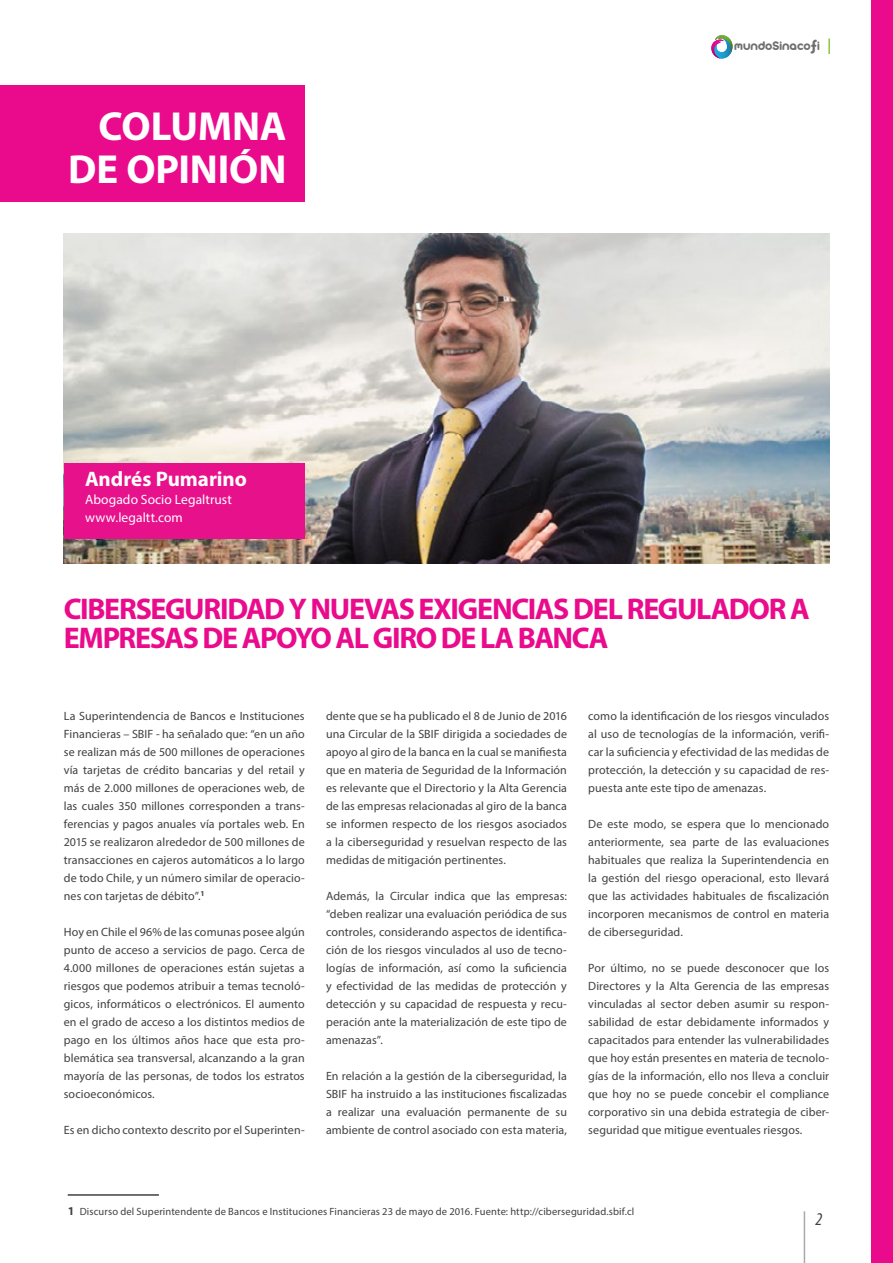
<style>
.page{position:relative;width:893px;height:1263px;background:#fff}
.page>*{position:absolute;margin:0;border:0;box-sizing:border-box;transform-origin:0 0}
.t1{font:700 40.65px/42.5px "Myriad Pro";letter-spacing:-.005em;color:#fff;text-align:right}
.t2{font:700 30px/28.3px "Myriad Pro";letter-spacing:-.04em;color:#ea0b8c}
.t3{font:700 21px "Myriad Pro";letter-spacing:-.005em;color:#fff}
.t4{font:italic condensed 18px "Myriad Pro";color:#414042}
.t5{font:13.65px "Arista 2.0 Alternate";color:#6d6e71}
.t6{font:13.5px/18px "Myriad Pro";letter-spacing:.005em;color:#fff}
.t7{font:12px/18px "Myriad Pro";letter-spacing:.01em;color:#414042;text-align:justify}
.t8{font:700 12px "Myriad Pro";color:#414042}
.t9{font:10.5px "Myriad Pro";letter-spacing:.01em;color:#414042}
.s1{font-size:17.7px}
</style>
<div class="page">
<hr style="left:804px;top:1211px;width:1px;height:52px;background:#a7a9ac">
<svg style="left:828px;top:38px;width:2px;height:16px"></svg>
<svg style="left:711px;top:35px;width:22px;height:24px"></svg>
<div style="left:872px;top:0;width:21px;height:1263px;background:#ea0b8c"></div>
<div style="left:0;top:85px;width:305px;height:117px;background:#ea0b8c"></div>
<img style="left:64px;top:234px;width:765px;height:329px">
<div style="left:64px;top:463px;width:241px;height:76px;background:#e8118c"></div>
<hr style="left:68px;top:1194px;width:91px;height:2px;background:#414042">
<h1 class="t1" style="left:68px;top:104px;width:220px">COLUMNA<br>DE OPINIÓN</h1>
<h3 class="t3" style="left:85px;top:465px;width:163px">Andrés Pumarino</h3>
<p class="t6" style="left:85px;top:490px;width:148px">Abogado Socio Legaltrust www.legaltt.com</p>
<p class="t5" style="left:734px;top:37px;width:87px">mundoSinaco i<span class="s1">f</span></p>
<h2 class="t2" style="left:64px;top:594px;width:748px">CIBERSEGURIDAD Y NUEVAS EXIGENCIAS DEL REGULADOR A<br>EMPRESAS DE APOYO AL GIRO DE LA BANCA</h2>
<p class="t7" style="left:64px;top:707px;width:242px">La Superintendencia de Bancos e Instituciones Financieras – SBIF - ha señalado que: “en un año se realizan más de 500 millones de operaciones vía tarjetas de crédito bancarias y del retail y más de 2.000 millones de operaciones web, de las cuales 350 millones corresponden a trans&shy;ferencias y pagos anuales vía portales web. En 2015 se realizaron alrededor de 500 millones de transacciones en cajeros automáticos a lo largo de todo Chile, y un número similar de operacio&shy;nes con tarjetas de débito”.<sup>1</sup></p>
<p class="t7" style="left:64px;top:923px;width:242px">Hoy en Chile el 96% de las comunas posee algún punto de acceso a servicios de pago. Cerca de 4.000 millones de operaciones están sujetas a riesgos que podemos atribuir a temas tecnoló&shy;gicos, informáticos o electrónicos. El aumento en el grado de acceso a los distintos medios de pago en los últimos años hace que esta pro&shy;blemática sea transversal, alcanzando a la gran mayoría de las personas, de todos los estratos socioeconómicos.</p>
<p class="t7" style="left:64px;top:1121px;width:242px">Es en dicho contexto descrito por el Superinten-</p>
<p class="t7" style="left:326px;top:707px;width:242px">dente que se ha publicado el 8 de Junio de 2016 una Circular de la SBIF dirigida a sociedades de apoyo al giro de la banca en la cual se manifiesta que en materia de Seguridad de la Información es relevante que el Directorio y la Alta Gerencia de las empresas relacionadas al giro de la banca se informen respecto de los riesgos asociados a la ciberseguridad y resuelvan respecto de las medidas de mitigación pertinentes.</p>
<p class="t7" style="left:326px;top:887px;width:242px">Además, la Circular indica que las empresas: “deben realizar una evaluación periódica de sus controles, considerando aspectos de identifica&shy;ción de los riesgos vinculados al uso de tecno&shy;logías de información, así como la suficiencia y efectividad de las medidas de protección y detección y su capacidad de respuesta y recu&shy;peración ante la materialización de este tipo de amenazas”.</p>
<p class="t7" style="left:326px;top:1067px;width:242px">En relación a la gestión de la ciberseguridad, la SBIF ha instruido a las instituciones fiscalizadas a realizar una evaluación permanente de su ambiente de control asociado con esta materia,</p>
<p class="t7" style="left:588px;top:707px;width:242px">como la identificación de los riesgos vinculados al uso de tecnologías de la información, verifi&shy;car la suficiencia y efectividad de las medidas de protección, la detección y su capacidad de res&shy;puesta ante este tipo de amenazas.</p>
<p class="t7" style="left:588px;top:815px;width:242px">De este modo, se espera que lo mencionado anteriormente, sea parte de las evaluaciones habituales que realiza la Superintendencia en la gestión del riesgo operacional, esto llevará que las actividades habituales de fiscalización incorporen mecanismos de control en materia de ciberseguridad.</p>
<p class="t7" style="left:588px;top:959px;width:242px">Por último, no se puede desconocer que los Directores y la Alta Gerencia de las empresas vinculadas al sector deben asumir su respon&shy;sabilidad de estar debidamente informados y capacitados para entender las vulnerabilidades que hoy están presentes en materia de tecnolo&shy;gías de la información, ello nos lleva a concluir que hoy no se puede concebir el compliance corporativo sin una debida estrategia de ciber&shy;seguridad que mitigue eventuales riesgos.</p>
<p class="t8" style="left:68px;top:1203px;width:8px">1</p>
<p class="t9" style="left:80px;top:1205px;width:556px">Discurso del Superintendente de Bancos e Instituciones Financieras 23 de mayo de 2016. Fuente: http://ciberseguridad.sbif.cl</p>
<h3 class="t4" style="left:816px;top:1208px;width:8px">2</h3>
</div>
